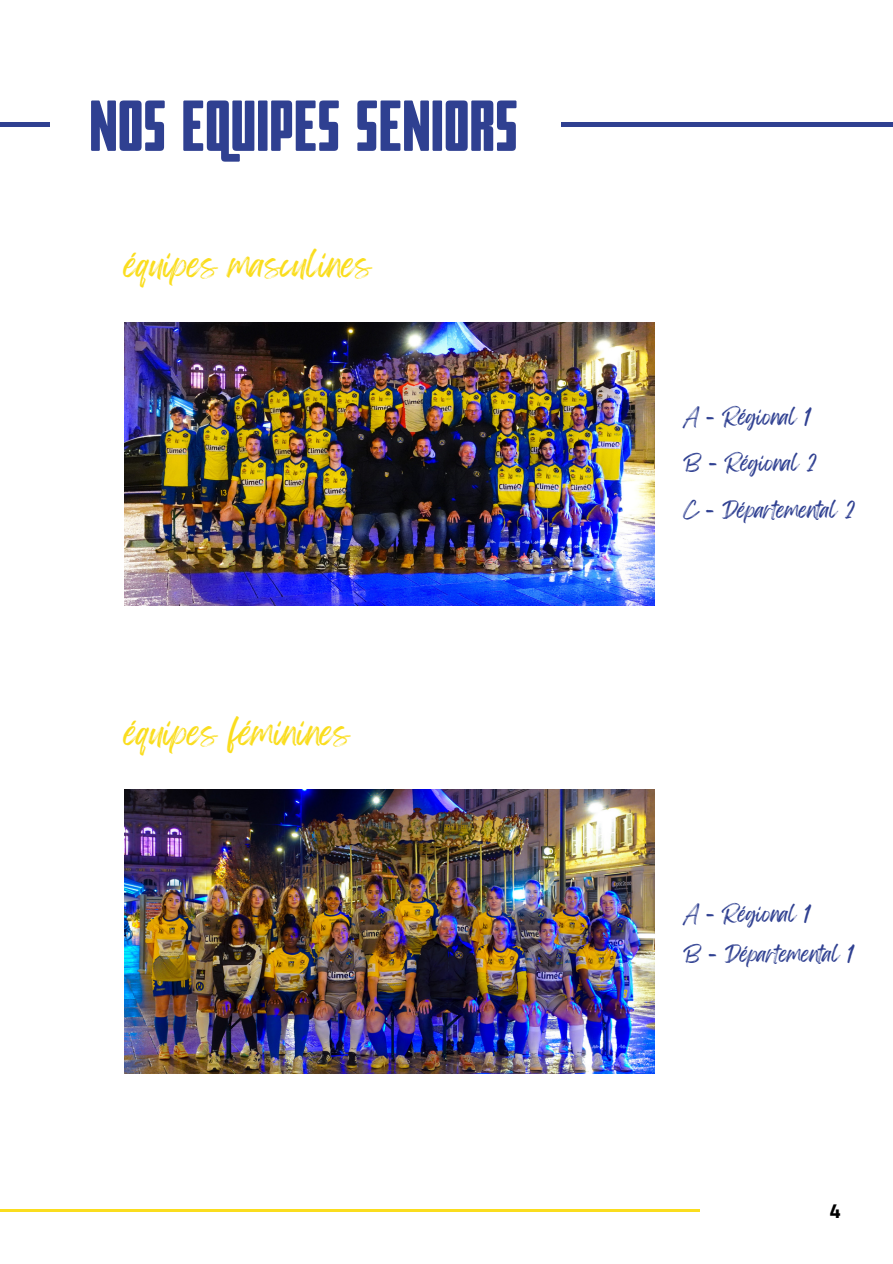
<style>
.page{position:relative;width:893px;height:1264px;background:#fff}
.page>*{position:absolute;margin:0;border:0;box-sizing:border-box;transform-origin:0 0}
.t1{font:60px "B Pimperial";color:#2f4091}
.t2{font:30px "Feeling Passionate";color:#fadd1e}
.t3{font:700 20.55px "Titillium Web";color:#000}
.t4{font:19.05px/40.5px "Feeling Passionate";color:#2f4091}
</style>
<div class="page">
<hr style="left:0;top:1209px;width:699px;height:2px;background:#fadd1e">
<img style="left:125px;top:322px;width:529px;height:283px">
<img style="left:125px;top:789px;width:529px;height:284px">
<hr style="left:561px;top:122px;width:331px;height:4px;background:#2f4091">
<hr style="left:0;top:122px;width:49px;height:4px;background:#2f4091">
<h1 class="t1" style="left:89px;top:90px;width:430px">NOS EQUIPES SENIORS</h1>
<h2 class="t2" style="left:125px;top:240px;width:248px">équipes masculines</h2>
<h2 class="t2" style="left:125px;top:708px;width:227px">équipes féminines</h2>
<p class="t4" style="left:683px;top:397px;width:129px">A - Régional 1</p>
<p class="t4" style="left:683px;top:443px;width:134px">B - Régional 2</p>
<p class="t4" style="left:683px;top:490px;width:173px">C - Départemental 2</p>
<p class="t4" style="left:683px;top:894px;width:172px">A - Régional 1<br>B - Départemental 1</p>
<p class="t3" style="left:829px;top:1194px;width:13px">4</p>
</div>
